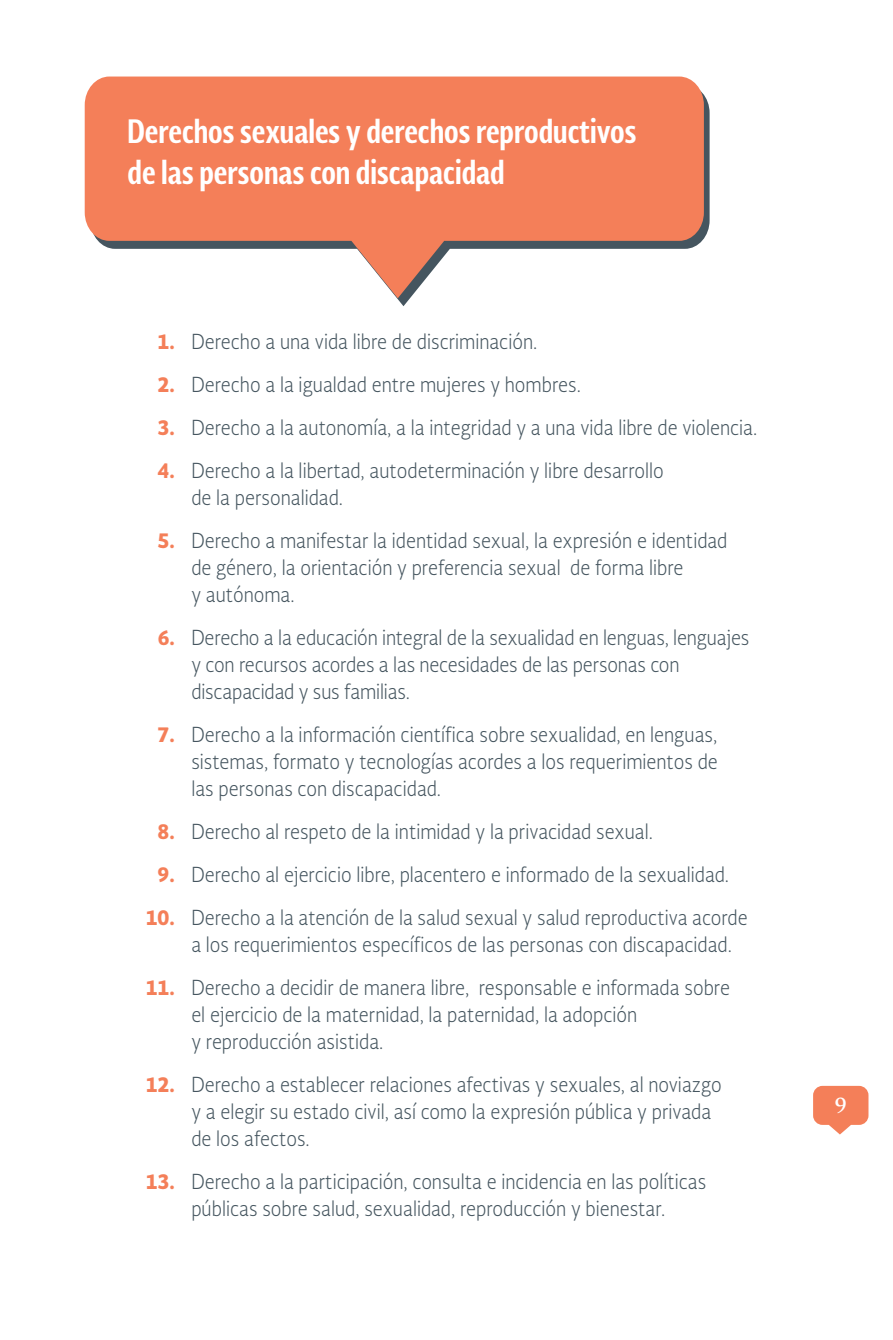
<style>
.page{position:relative;width:893px;height:1340px;background:#fff}
.page>*{position:absolute;margin:0;border:0;box-sizing:border-box;transform-origin:0 0}
.t1{font:700 31.5px "Soberana Sans Condensed";color:#fff}
.t2{font:300 20.25px/27px "Soberana Sans";color:#45555f;scale:.9 1}
.t3{font:700 20.25px "Soberana Titular";color:#fff}
.s1{font-weight:900;color:#f47f59}
</style>
<div class="page">
<svg style="left:813px;top:1085px;width:55px;height:49px"></svg>
<svg style="left:397px;top:95px;width:313px;height:211px"></svg>
<svg style="left:85px;top:77px;width:619px;height:221px;fill:#f47f59"></svg>
<p class="t1" style="left:128px;top:110px;width:510px">Derechos sexuales y derechos reproductivos</p>
<p class="t1" style="left:128px;top:150px;width:379px">de las personas con discapacidad</p>
<p class="t2" style="left:158px;top:328px;width:423px"><span class="s1">1.</span> Derecho a una vida libre de discriminación.</p>
<p class="t2" style="left:158px;top:371px;width:472px"><span class="s1">2.</span> Derecho a la igualdad entre mujeres y hombres.</p>
<p class="t2" style="left:158px;top:413px;width:668px"><span class="s1">3.</span> Derecho a la autonomía, a la integridad y a una vida libre de violencia.</p>
<p class="t2" style="left:191px;top:456px;width:527px;text-indent:-34px"><span class="s1">4.</span> Derecho a la libertad, autodeterminación y libre desarrollo de la personalidad.</p>
<p class="t2" style="left:191px;top:526px;width:597px;text-indent:-34px"><span class="s1">5.</span> Derecho a manifestar la identidad sexual, la expresión e identidad de género, la orientación y preferencia sexual de forma libre<br>y autónoma.</p>
<p class="t2" style="left:191px;top:623px;width:621px;text-indent:-33px"><span class="s1">6.</span> Derecho a la educación integral de la sexualidad en lenguas, lenguajes y con recursos acordes a las necesidades de las personas con discapacidad y sus familias.</p>
<p class="t2" style="left:191px;top:720px;width:586px;text-align:justify;text-indent:-34px"><span class="s1">7.</span> Derecho a la información científica sobre sexualidad, en lenguas, sistemas, formato y tecnologías acordes a los requerimientos de las personas con discapacidad.</p>
<p class="t2" style="left:158px;top:817px;width:552px"><span class="s1">8.</span> Derecho al respeto de la intimidad y la privacidad sexual.</p>
<p class="t2" style="left:158px;top:860px;width:636px"><span class="s1">9.</span> Derecho al ejercicio libre, placentero e informado de la sexualidad.</p>
<p class="t2" style="left:191px;top:903px;width:620px;text-indent:-46px"><span class="s1">10.</span> Derecho a la atención de la salud sexual y salud reproductiva acorde a los requerimientos específicos de las personas con discapacidad.</p>
<p class="t2" style="left:191px;top:973px;width:600px;text-indent:-46px"><span class="s1">11.</span> Derecho a decidir de manera libre, responsable e informada sobre el ejercicio de la maternidad, la paternidad, la adopción<br>y reproducción asistida.</p>
<p class="t2" style="left:191px;top:1070px;width:591px;text-indent:-46px"><span class="s1">12.</span> Derecho a establecer relaciones afectivas y sexuales, al noviazgo y a elegir su estado civil, así como la expresión pública y privada de los afectos.</p>
<p class="t2" style="left:146px;top:1167px;width:624px;text-align:center"><span class="s1">13.</span> Derecho a la participación, consulta e incidencia en las políticas públicas sobre salud, sexualidad, reproducción y bienestar.</p>
<p class="t3" style="left:834px;top:1093px;width:14px">9</p>
</div>
